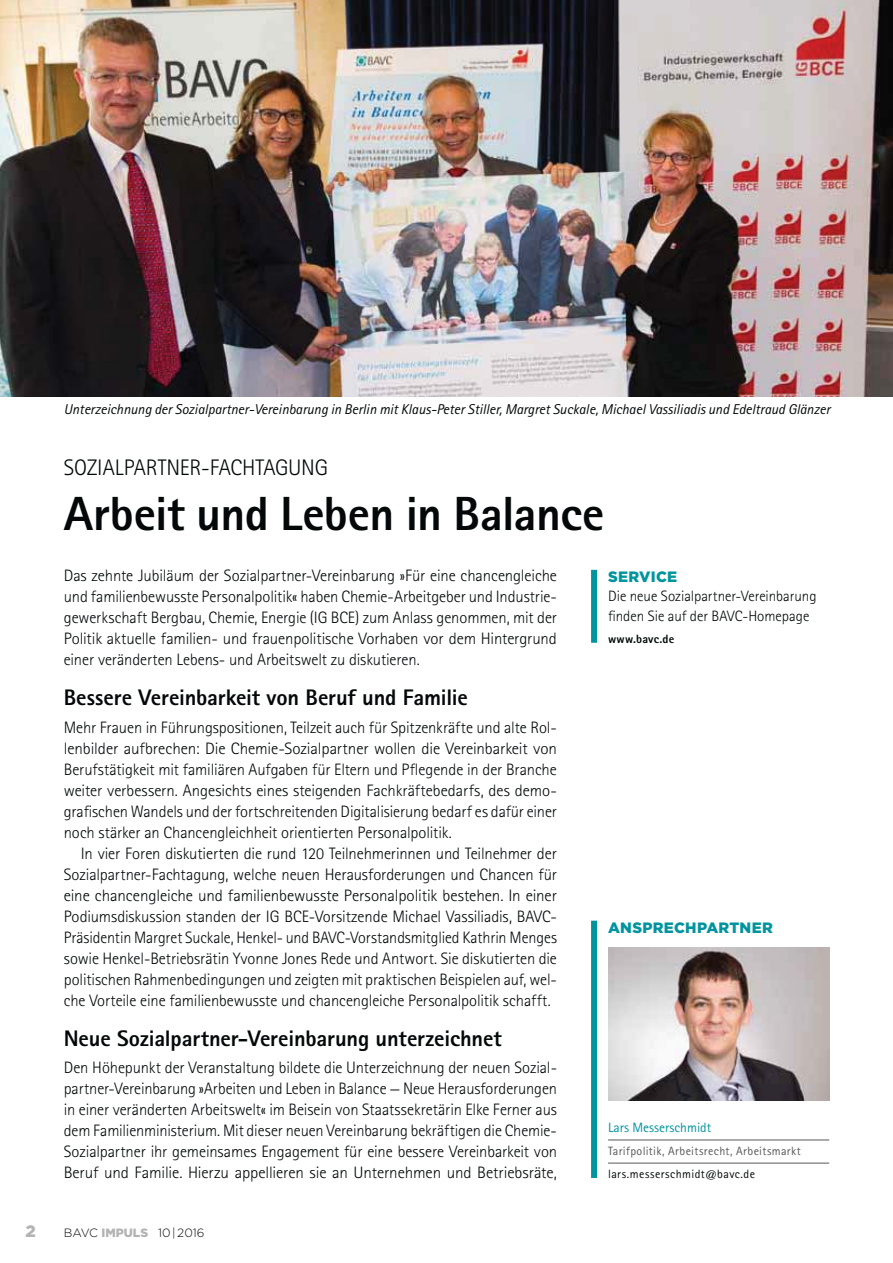
<style>
.page{position:relative;width:893px;height:1263px;background:#fff}
.page>*{position:absolute;margin:0;border:0;box-sizing:border-box;transform-origin:0 0}
.t1{font:800 48px "Rotis Sans Serif Std";letter-spacing:-.01em;color:#040809}
.t2{font:800 22.5px "Rotis Sans Serif Std";letter-spacing:-.01em;color:#040809}
.t3{font:300 22.5px "Rotis Sans Serif Std";letter-spacing:-.01em;color:#040809}
.t4{font:300 16.5px/21px "Rotis Sans Serif Std";letter-spacing:-.005em;color:#040809;text-align:justify}
.t5{font:900 16.5px "Gotham";color:#b2b3b4}
.t6{font:300 15px/19.5px "Rotis Sans Serif Std";color:#040809}
.t7{font:900 15px "Gotham";letter-spacing:.015em;color:#00949f}
.t8{font:italic 14.25px "Rotis Sans Serif Std";color:#040809}
.t9{font:13.5px "Rotis Sans Serif Std";color:#00949f}
.t10{font:12px "Rotis Sans Serif Std";letter-spacing:.03em;color:#575756}
.t11{font:12px "Rotis Sans Serif Std";letter-spacing:.03em;color:#040809}
.t12{font:300 12px "Gotham";color:#040809}
.t13{font:800 12px "Rotis Sans Serif Std";letter-spacing:.015em;color:#040809}
.s1{font-weight:900;color:#b2b3b4}
</style>
<div class="page">
<img style="left:0;top:0;width:893px;height:396px">
<hr style="left:608px;top:1140px;width:221px;height:1px;background:#575756">
<hr style="left:608px;top:1163px;width:221px;height:1px;background:#575756">
<div style="left:591px;top:921px;width:6px;height:257px;background:#00949f"></div>
<img style="left:608px;top:947px;width:221px;height:153px">
<div style="left:591px;top:570px;width:6px;height:73px;background:#00949f"></div>
<p class="t8" style="left:64px;top:404px;width:768px">Unterzeichnung der Sozialpartner-Vereinbarung in Berlin mit Klaus-Peter Stiller, Margret Suckale, Michael Vassiliadis und Edeltraud Glänzer</p>
<h2 class="t3" style="left:64px;top:459px;width:266px">SOZIALPARTNER-FACHTAGUNG</h2>
<h1 class="t1" style="left:64px;top:496px;width:542px">Arbeit und Leben in Balance</h1>
<p class="t4" style="left:64px;top:567px;width:495px">Das zehnte Jubiläum der Sozialpartner-Vereinbarung »Für eine chancengleiche und familienbewusste Personalpolitik« haben Chemie-Arbeitgeber und Industrie&shy;gewerkschaft Bergbau, Chemie, Energie (IG BCE) zum Anlass genommen, mit der Politik aktuelle familien- und frauenpolitische Vorhaben vor dem Hintergrund einer veränderten Lebens- und Arbeitswelt zu diskutieren.</p>
<h2 class="t2" style="left:64px;top:689px;width:406px">Bessere Vereinbarkeit von Beruf und Familie</h2>
<p class="t4" style="left:64px;top:718px;width:495px">Mehr Frauen in Führungspositionen, Teilzeit auch für Spitzenkräfte und alte Rol&shy;lenbilder aufbrechen: Die Chemie-Sozialpartner wollen die Vereinbarkeit von Berufstätigkeit mit familiären Aufgaben für Eltern und Pflegende in der Branche weiter verbessern. Angesichts eines steigenden Fachkräftebedarfs, des demo&shy;grafischen Wandels und der fortschreitenden Digitalisierung bedarf es dafür einer noch stärker an Chancengleichheit orientierten Personalpolitik.</p>
<p class="t4" style="left:64px;top:844px;width:495px;text-indent:17px">In vier Foren diskutierten die rund 120 Teilnehmerinnen und Teilnehmer der Sozialpartner-Fachtagung, welche neuen Herausforderungen und Chancen für eine chancengleiche und familienbewusste Personalpolitik bestehen. In einer Podiumsdiskussion standen der IG BCE-Vorsitzende Michael Vassiliadis, BAVC-Präsidentin Margret Suckale, Henkel- und BAVC-Vorstandsmitglied Kathrin Menges sowie Henkel-Betriebsrätin Yvonne Jones Rede und Antwort. Sie diskutierten die politischen Rahmenbedingungen und zeigten mit praktischen Beispielen auf, wel&shy;che Vorteile eine familienbewusste und chancengleiche Personalpolitik schafft.</p>
<h2 class="t2" style="left:64px;top:1029px;width:440px">Neue Sozialpartner-Vereinbarung unterzeichnet</h2>
<p class="t4" style="left:64px;top:1058px;width:495px">Den Höhepunkt der Veranstaltung bildete die Unterzeichnung der neuen Sozial&shy;partner-Vereinbarung »Arbeiten und Leben in Balance — Neue Herausforderungen in einer veränderten Arbeitswelt« im Beisein von Staatssekretärin Elke Ferner aus dem Familienministerium. Mit dieser neuen Vereinbarung bekräftigen die Chemie-Sozialpartner ihr gemeinsames Engagement für eine bessere Vereinbarkeit von Beruf und Familie. Hierzu appellieren sie an Unternehmen und Betriebsräte,</p>
<p class="t5" style="left:26px;top:1226px;width:12px">2</p>
<p class="t12" style="left:64px;top:1229px;width:142px">BAVC <span class="s1">IMPULS</span> 10-|-2016</p>
<p class="t7" style="left:608px;top:571px;width:71px">SERVICE</p>
<p class="t6" style="left:608px;top:588px;width:210px">Die neue Sozialpartner-Vereinbarung finden Sie auf der BAVC-Homepage</p>
<p class="t13" style="left:608px;top:634px;width:68px">www.bavc.de</p>
<p class="t7" style="left:608px;top:922px;width:166px">ANSPRECHPARTNER</p>
<p class="t9" style="left:608px;top:1123px;width:105px">Lars Messerschmidt</p>
<p class="t10" style="left:608px;top:1146px;width:194px">Tarifpolitik, Arbeitsrecht, Arbeitsmarkt</p>
<p class="t11" style="left:608px;top:1169px;width:148px">lars.messerschmidt@bavc.de</p>
</div>
